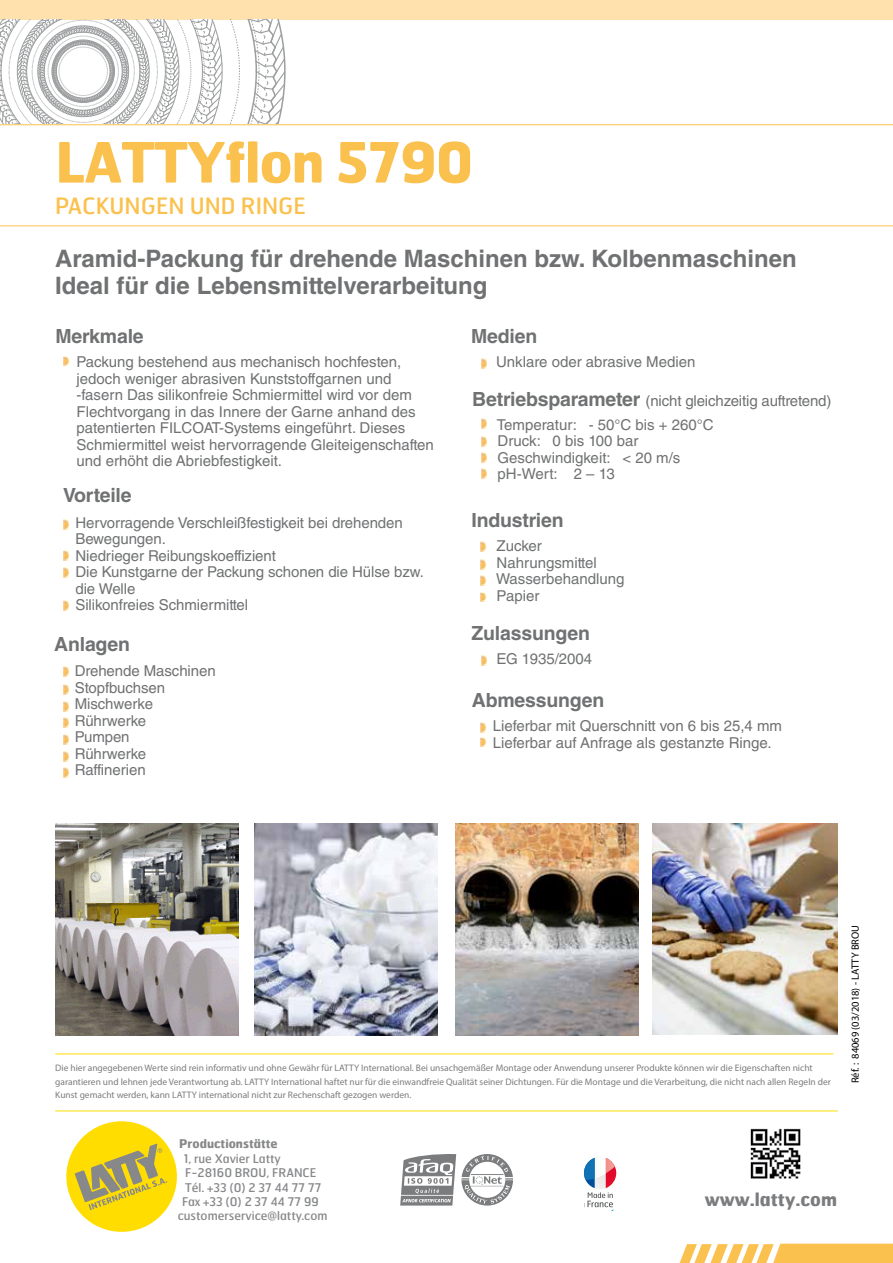
<style>
.page{position:relative;width:893px;height:1263px;background:#fff}
.page>*{position:absolute;margin:0;border:0;box-sizing:border-box;transform-origin:0 0}
.t1{font:700 55.5px "Hermes";letter-spacing:-.02em;color:#fbc14e}
.t2{font:700 24px/27px "Helvetica LT Std";color:#707172}
.t3{font:22.5px "Hermes";color:#fbc14e}
.t4{font:700 19.5px "Helvetica LT Std";letter-spacing:-.01em;color:#707172}
.t5{font:700 18px "Hermes";color:#7b7c7e}
.t6{font:15px/16.5px "Helvetica LT Std";color:#707172}
.t7{font:12px "Hermes";color:#87888a}
.t8{font:700 12px "Hermes";color:#87888a}
.t9{font:10.5px "Myriad Pro";color:#000}
.t10{font:9.45px/13.5px "Myriad Pro";color:#7b7c7e}
.s1{font-weight:700;font-size:19.5px}
</style>
<div class="page">
<img style="left:455px;top:824px;width:183px;height:212px">
<div style="left:0;top:0;width:893px;height:20px;background:#fee1ad"></div>
<svg style="left:0;top:20px;width:286px;height:104px"></svg>
<svg style="left:0;top:124px;width:893px;height:102px"></svg>
<svg style="left:680px;top:1243px;width:213px;height:20px"></svg>
<svg style="left:400px;top:1154px;width:113px;height:51px"></svg>
<svg style="left:66px;top:1121px;width:111px;height:111px"></svg>
<hr style="left:55px;top:1110px;width:783px;height:1px;background:#fd0">
<hr style="left:55px;top:1053px;width:778px;height:1px;background:#fd0">
<img style="left:750px;top:1128px;width:51px;height:51px">
<img style="left:55px;top:824px;width:183px;height:212px">
<img style="left:653px;top:824px;width:185px;height:210px">
<img style="left:255px;top:824px;width:182px;height:212px">
<svg style="left:481px;top:656px;width:5px;height:9px"></svg>
<svg style="left:480px;top:542px;width:5px;height:10px"></svg>
<svg style="left:480px;top:559px;width:5px;height:10px"></svg>
<svg style="left:480px;top:592px;width:5px;height:10px"></svg>
<svg style="left:480px;top:575px;width:5px;height:10px"></svg>
<svg style="left:482px;top:419px;width:5px;height:10px"></svg>
<svg style="left:482px;top:436px;width:5px;height:10px"></svg>
<svg style="left:482px;top:469px;width:5px;height:10px"></svg>
<svg style="left:482px;top:452px;width:5px;height:10px"></svg>
<svg style="left:64px;top:356px;width:5px;height:10px"></svg>
<svg style="left:64px;top:667px;width:5px;height:10px"></svg>
<svg style="left:64px;top:685px;width:5px;height:10px"></svg>
<svg style="left:63px;top:519px;width:6px;height:10px"></svg>
<svg style="left:63px;top:567px;width:5px;height:10px"></svg>
<svg style="left:63px;top:550px;width:5px;height:10px"></svg>
<svg style="left:63px;top:601px;width:5px;height:9px"></svg>
<svg style="left:482px;top:359px;width:5px;height:9px"></svg>
<svg style="left:64px;top:701px;width:5px;height:10px"></svg>
<svg style="left:64px;top:718px;width:5px;height:10px"></svg>
<svg style="left:64px;top:735px;width:5px;height:10px"></svg>
<svg style="left:64px;top:752px;width:5px;height:9px"></svg>
<svg style="left:64px;top:767px;width:5px;height:10px"></svg>
<svg style="left:480px;top:722px;width:6px;height:25px"></svg>
<svg style="left:582px;top:1155px;width:37px;height:55px"></svg>
<div style="left:576px;top:1148px;width:13px;height:12px;background:#fff"></div>
<div style="left:611px;top:1148px;width:13px;height:12px;background:#fff"></div>
<h1 class="t1" style="left:55px;top:126px;width:419px">LATTYflon 5790</h1>
<h3 class="t3" style="left:55px;top:192px;width:252px">PACKUNGEN UND RINGE</h3>
<h2 class="t2" style="left:55px;top:244px;width:743px">Aramid-Packung für drehende Maschinen bzw. Kolbenmaschinen<br>Ideal für die Lebensmittelverarbeitung</h2>
<h3 class="t4" style="left:55px;top:325px;width:90px">Merkmale</h3>
<p class="t6" style="left:77px;top:354px;width:359px">Packung bestehend aus mechanisch hochfesten, jedoch weniger abrasiven Kunststoffgarnen und -fasern Das silikonfreie Schmiermittel wird vor dem Flechtvorgang in das Innere der Garne anhand des patentierten FILCOAT-Systems eingeführt. Dieses Schmiermittel weist hervorragende Gleiteigenschaften und erhöht die Abriebfestigkeit.</p>
<h3 class="t4" style="left:471px;top:325px;width:68px">Medien</h3>
<p class="t6" style="left:496px;top:354px;width:201px">Unklare oder abrasive Medien</p>
<p class="t6" style="left:497px;top:388px;width:336px;line-height:24px;text-indent:-25px"><span class="s1">Betriebsparameter</span> (nicht gleichzeitig auftretend)<br>Temperatur: - 50°C bis + 260°C</p>
<p class="t6" style="left:498px;top:433px;width:184px">Druck: 0 bis 100 bar<br>Geschwindigkeit: &lt; 20 m/s pH-Wert: 2 – 13</p>
<h3 class="t4" style="left:63px;top:483px;width:70px">Vorteile</h3>
<p class="t6" style="left:75px;top:514px;width:350px">Hervorragende Verschleißfestigkeit bei drehenden<br>Bewegungen.<br>Niedrieger Reibungskoeffizient<br>Die Kunstgarne der Packung schonen die Hülse bzw. die Welle<br>Silikonfreies Schmiermittel</p>
<h3 class="t4" style="left:54px;top:632px;width:77px">Anlagen</h3>
<p class="t6" style="left:75px;top:663px;width:142px">Drehende Maschinen<br>Stopfbuchsen<br>Mischwerke<br>Rührwerke<br>Pumpen<br>Rührwerke<br>Raffinerien</p>
<h3 class="t4" style="left:471px;top:509px;width:94px">Industrien</h3>
<p class="t6" style="left:496px;top:538px;width:130px">Zucker<br>Nahrungsmittel<br>Wasserbehandlung<br>Papier</p>
<h3 class="t4" style="left:471px;top:622px;width:120px">Zulassungen</h3>
<p class="t6" style="left:496px;top:651px;width:97px">EG 1935/2004</p>
<h3 class="t4" style="left:472px;top:688px;width:134px">Abmessungen</h3>
<p class="t6" style="left:493px;top:717px;width:291px">Lieferbar mit Querschnitt von 6 bis 25,4 mm<br>Lieferbar auf Anfrage als gestanzte Ringe.</p>
<p class="t10" style="left:55px;top:1061px;width:777px">Die hier angegebenen Werte sind rein informativ und ohne Gewähr für LATTY International. Bei unsachgemäßer Montage oder Anwendung unserer Produkte können wir die Eigenschaften nicht garantieren und lehnen jede Verantwortung ab. LATTY International haftet nur für die einwandfreie Qualität seiner Dichtungen. Für die Montage und die Verarbeitung, die nicht nach allen Regeln der<br>Kunst gemacht werden, kann LATTY international nicht zur Rechenschaft gezogen werden.</p>
<p class="t9" style="left:849px;top:1083px;width:160px;rotate:-90deg">Réf. : 84069 (03/2018) - LATTY BROU</p>
<p class="t8" style="left:179px;top:1136px;width:100px">Productionstätte</p>
<p class="t7" style="left:184px;top:1151px;width:99px">1, rue Xavier Latty</p>
<p class="t7" style="left:185px;top:1165px;width:133px">F-28160 BROU, FRANCE</p>
<p class="t7" style="left:185px;top:1180px;width:138px">Tél. +33 (0) 2 37 44 77 77</p>
<p class="t7" style="left:182px;top:1194px;width:138px">Fax +33 (0) 2 37 44 77 99</p>
<p class="t7" style="left:178px;top:1209px;width:151px">customerservice@latty.com</p>
<p class="t5" style="left:705px;top:1187px;width:134px">www.latty.com</p>
</div>
